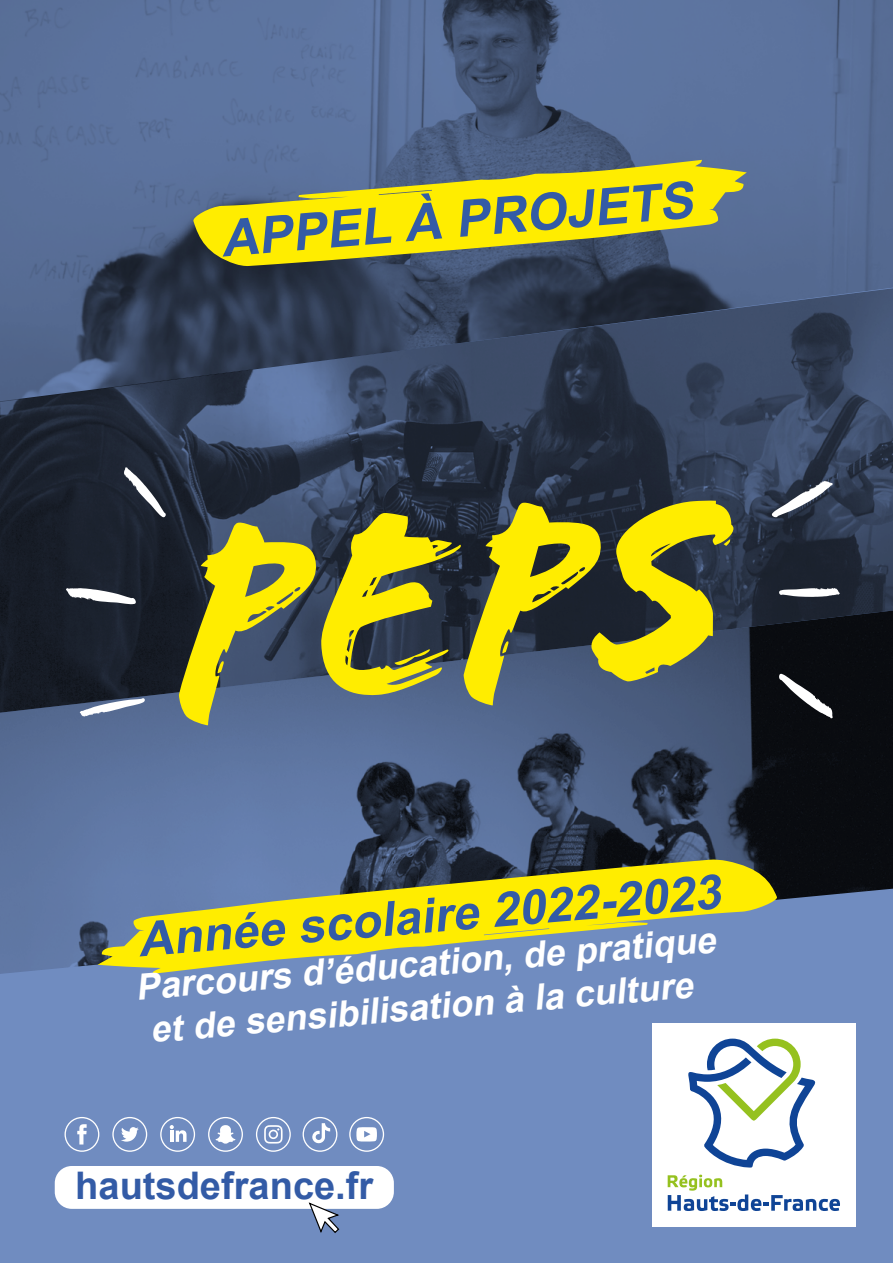
<style>
.page{position:relative;width:893px;height:1263px;background:#708cc0}
.page>*{position:absolute;margin:0;border:0;box-sizing:border-box;transform-origin:0 0}
.t1{font:italic 700 51.15px "Arial";color:#335ba6}
.t2{font:italic 700 48px "Arial";color:#335ba6}
.t3{font:700 38.1px "Arial";color:#335ba6}
.t4{font:italic 700 36px/43px "Arial";color:#fff;text-align:center}
</style>
<div class="page">
<img style="left:0;top:0;width:893px;height:288px">
<img style="left:0;top:288px;width:893px;height:322px">
<img style="left:0;top:610px;width:893px;height:364px">
<svg style="left:97px;top:859px;width:681px;height:115px"></svg>
<svg style="left:192px;top:160px;width:555px;height:106px;background:#b3b137"></svg>
<div style="left:652px;top:1023px;width:204px;height:203px;background:#fff"></div>
<svg style="left:688px;top:1038px;width:128px;height:130px"></svg>
<svg style="left:668px;top:1175px;width:172px;height:36px"></svg>
<svg style="left:80px;top:698px;width:65px;height:18px"></svg>
<svg style="left:124px;top:467px;width:42px;height:50px;background:#4e545f"></svg>
<svg style="left:66px;top:588px;width:70px;height:16px"></svg>
<svg style="left:779px;top:674px;width:54px;height:44px;background:#434548"></svg>
<svg style="left:779px;top:588px;width:61px;height:9px"></svg>
<svg style="left:772px;top:481px;width:61px;height:36px;background:#626a79"></svg>
<svg style="left:179px;top:500px;width:555px;height:225px;background:#7a7d3d"></svg>
<svg style="left:112px;top:1117px;width:35px;height:35px"></svg>
<svg style="left:160px;top:1117px;width:35px;height:35px"></svg>
<svg style="left:65px;top:1117px;width:34px;height:35px"></svg>
<svg style="left:256px;top:1117px;width:35px;height:35px"></svg>
<svg style="left:208px;top:1117px;width:35px;height:35px"></svg>
<svg style="left:303px;top:1117px;width:34px;height:35px"></svg>
<svg style="left:349px;top:1117px;width:35px;height:35px"></svg>
<div style="left:55px;top:1166px;width:339px;height:43px;background:#fff;border-radius:17px"></div>
<svg style="left:308px;top:1202px;width:33px;height:31px"></svg>
<h1 class="t1" style="left:218px;top:206px;width:475px;rotate:-5deg">APPEL À PROJETS</h1>
<h2 class="t2" style="left:135px;top:909px;width:586px;rotate:-5deg">Année scolaire 2022-2023</h2>
<p class="t4" style="left:134px;top:968px;width:584px;rotate:-5deg">Parcours d’éducation, de pratique et de sensibilisation à la culture</p>
<p class="t3" style="left:75px;top:1160px;width:300px">hautsdefrance.fr</p>
</div>
